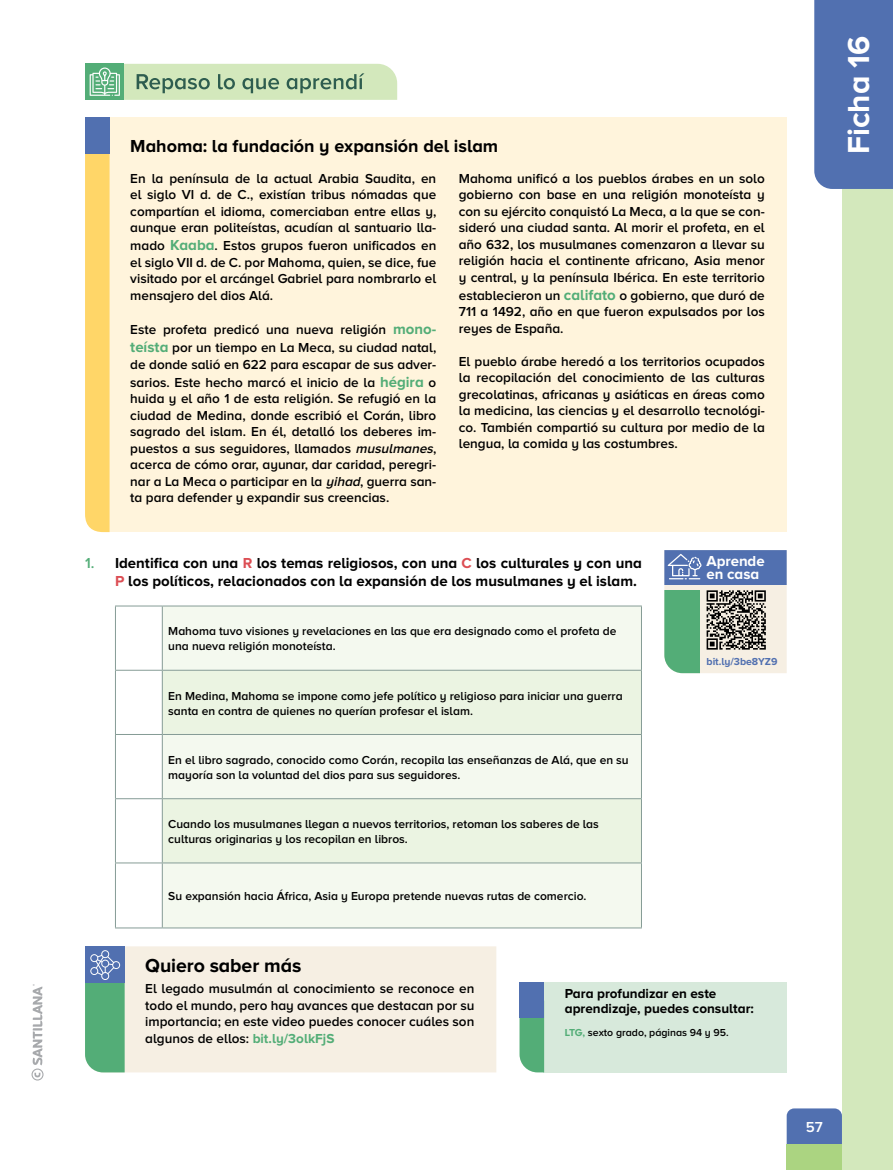
<style>
.page{position:relative;width:893px;height:1170px;background:#fff}
.page>*{position:absolute;margin:0;border:0;box-sizing:border-box;transform-origin:0 0}
.t1{font:700 31.5px "Proxima Nova A";color:#fff}
.t2{font:700 19.5px "Proxima Nova A";letter-spacing:-.005em;color:#000}
.t3{font:700 18px "Proxima Nova A";color:#000}
.t4{font:700 15px/18px "Proxima Nova A";color:#000}
.t5{font:700 15px/13.5px "Proxima Nova A";letter-spacing:-.005em;color:#fff}
.t6{font:600 15px "Proxima Nova A";color:#fff}
.t7{font:600 13.5px/16.5px "Proxima Nova A";color:#000;text-align:justify}
.t8{font:700 13.5px/15px "Proxima Nova A";color:#000}
.t9{font:600 12px/15px "Proxima Nova A";color:#000}
.t10{font:600 10.5px "Proxima Nova A";color:#000}
.t11{font:700 10.5px "Proxima Nova A";letter-spacing:-.005em;color:#5170b0}
.s1{font-weight:700;font-size:15px;color:#53ad77}
.s2{font-style:italic}
.s3{font-weight:600;color:#53ad77}
.s4{color:#dc4e54}
.s5{font-weight:700;color:#53ad77}
</style>
<div class="page">
<div style="left:842px;top:0;width:51px;height:1169px;background:#d3e8bc"></div>
<div style="left:787px;top:1108px;width:55px;height:36px;background:#5170b0"></div>
<div style="left:787px;top:1144px;width:55px;height:25px;background:#abd481"></div>
<div style="left:814px;top:0;width:79px;height:189px;background:#5170b0"></div>
<div style="left:110px;top:118px;width:677px;height:414px;background:#fff4dc"></div>
<div style="left:85px;top:154px;width:25px;height:378px;background:#ffd668"></div>
<div style="left:85px;top:118px;width:25px;height:36px;background:#5170b0"></div>
<div style="left:163px;top:606px;width:478px;height:321px;background:#f4f9ef"></div>
<svg style="left:163px;top:670px;width:478px;height:192px;fill:#ebf4e2"></svg>
<hr style="left:115px;top:605px;width:47px;height:1px;background:#869c96">
<hr style="left:115px;top:606px;width:1px;height:63px;background:#869c96">
<hr style="left:162px;top:605px;width:480px;height:1px;background:#869c96">
<hr style="left:162px;top:606px;width:1px;height:63px;background:#869c96">
<hr style="left:641px;top:606px;width:1px;height:63px;background:#869c96">
<hr style="left:115px;top:669px;width:47px;height:1px;background:#869c96">
<hr style="left:115px;top:670px;width:1px;height:64px;background:#869c96">
<hr style="left:162px;top:669px;width:480px;height:1px;background:#869c96">
<hr style="left:162px;top:670px;width:1px;height:64px;background:#869c96">
<hr style="left:641px;top:670px;width:1px;height:64px;background:#869c96">
<hr style="left:115px;top:734px;width:47px;height:1px;background:#869c96">
<hr style="left:115px;top:734px;width:1px;height:64px;background:#869c96">
<hr style="left:162px;top:734px;width:480px;height:1px;background:#869c96">
<hr style="left:162px;top:734px;width:1px;height:64px;background:#869c96">
<hr style="left:641px;top:734px;width:1px;height:64px;background:#869c96">
<hr style="left:115px;top:798px;width:47px;height:1px;background:#869c96">
<hr style="left:115px;top:799px;width:1px;height:63px;background:#869c96">
<hr style="left:162px;top:798px;width:480px;height:1px;background:#869c96">
<hr style="left:162px;top:799px;width:1px;height:63px;background:#869c96">
<hr style="left:641px;top:799px;width:1px;height:63px;background:#869c96">
<hr style="left:115px;top:862px;width:47px;height:1px;background:#869c96">
<hr style="left:115px;top:863px;width:1px;height:64px;background:#869c96">
<hr style="left:162px;top:862px;width:480px;height:1px;background:#869c96">
<hr style="left:162px;top:863px;width:1px;height:64px;background:#869c96">
<hr style="left:641px;top:863px;width:1px;height:64px;background:#869c96">
<hr style="left:115px;top:927px;width:47px;height:1px;background:#869c96">
<hr style="left:162px;top:927px;width:480px;height:1px;background:#869c96">
<svg style="left:85px;top:64px;width:312px;height:36px;background:#b6d4ac"></svg>
<div style="left:125px;top:946px;width:371px;height:126px;background:#f6efe3"></div>
<svg style="left:85px;top:946px;width:40px;height:126px;background:#5ca18d"></svg>
<div style="left:543px;top:982px;width:244px;height:90px;background:#d7e9db"></div>
<svg style="left:519px;top:1018px;width:25px;height:54px"></svg>
<div style="left:519px;top:982px;width:25px;height:36px;background:#5170b0"></div>
<svg style="left:664px;top:550px;width:123px;height:123px;background:#90a6a8"></svg>
<svg style="left:32px;top:984px;width:12px;height:96px"></svg>
<h3 class="t3" style="left:130px;top:136px;width:369px">Mahoma: la fundación y expansión del islam</h3>
<p class="t7" style="left:130px;top:169px;width:308px">En la península de la actual Arabia Saudita, en el siglo VI d. de C., existían tribus nómadas que compartían el idioma, comerciaban entre ellas y, aunque eran politeístas, acudían al santuario lla-</p>
<p class="t7" style="left:130px;top:237px;width:308px">mado <span class="s1">Kaaba</span>. Estos grupos fueron unificados en el siglo VII d. de C. por Mahoma, quien, se dice, fue visitado por el arcángel Gabriel para nombrarlo el mensajero del dios Alá.</p>
<p class="t7" style="left:130px;top:320px;width:308px;line-height:18px">Este profeta predicó una nueva religión <span class="s1">mono&shy;teísta</span> por un tiempo en La Meca, su ciudad natal,</p>
<p class="t7" style="left:130px;top:355px;width:308px;line-height:18px">de donde salió en 622 para escapar de sus adver&shy;sarios. Este hecho marcó el inicio de la <span class="s1">hégira</span> o</p>
<p class="t7" style="left:130px;top:390px;width:308px">huida y el año 1 de esta religión. Se refugió en la ciudad de Medina, donde escribió el Corán, libro sagrado del islam. En él, detalló los deberes im&shy;puestos a sus seguidores, llamados <span class="s2">musulmanes</span>, acerca de cómo orar, ayunar, dar caridad, peregri&shy;nar a La Meca o participar en la <span class="s2">yihad</span>, guerra san&shy;ta para defender y expandir sus creencias.</p>
<p class="t7" style="left:459px;top:169px;width:308px">Mahoma unificó a los pueblos árabes en un solo gobierno con base en una religión monoteísta y con su ejército conquistó La Meca, a la que se con&shy;sideró una ciudad santa. Al morir el profeta, en el año 632, los musulmanes comenzaron a llevar su religión hacia el continente africano, Asia menor y central, y la península Ibérica. En este territorio</p>
<p class="t7" style="left:459px;top:286px;width:308px">establecieron un <span class="s1">califato</span> o gobierno, que duró de 711 a 1492, año en que fueron expulsados por los reyes de España.</p>
<p class="t7" style="left:459px;top:352px;width:308px">El pueblo árabe heredó a los territorios ocupados la recopilación del conocimiento de las culturas grecolatinas, africanas y asiáticas en áreas como la medicina, las ciencias y el desarrollo tecnológi&shy;co. También compartió su cultura por medio de la lengua, la comida y las costumbres.</p>
<p class="t4" style="left:115px;top:554px;width:528px;text-indent:-30px"><span class="s3">1.</span> Identifica con una <span class="s4">R</span> los temas religiosos, con una <span class="s4">C</span> los culturales y con una<br><span class="s4">P</span> los políticos, relacionados con la expansión de los musulmanes y el islam.</p>
<p class="t9" style="left:168px;top:623px;width:450px">Mahoma tuvo visiones y revelaciones en las que era designado como el profeta de una nueva religión monoteísta.</p>
<p class="t9" style="left:168px;top:687px;width:456px">En Medina, Mahoma se impone como jefe político y religioso para iniciar una guerra santa en contra de quienes no querían profesar el islam.</p>
<p class="t9" style="left:168px;top:752px;width:462px">En el libro sagrado, conocido como Corán, recopila las enseñanzas de Alá, que en su mayoría son la voluntad del dios para sus seguidores.</p>
<p class="t9" style="left:168px;top:816px;width:432px">Cuando los musulmanes llegan a nuevos territorios, retoman los saberes de las culturas originarias y los recopilan en libros.</p>
<p class="t9" style="left:168px;top:888px;width:420px">Su expansión hacia África, Asia y Europa pretende nuevas rutas de comercio.</p>
<h2 class="t2" style="left:145px;top:954px;width:158px">Quiero saber más</h2>
<p class="t5" style="left:707px;top:554px;width:60px">Aprende en casa</p>
<p class="t11" style="left:707px;top:655px;width:72px">bit.ly/3be8YZ9</p>
<p class="t7" style="left:145px;top:979px;width:331px">El legado musulmán al conocimiento se reconoce en todo el mundo, pero hay avances que destacan por su importancia; en este video puedes conocer cuáles son algunos de ellos: <span class="s5">bit.ly/3olkFjS</span></p>
<p class="t8" style="left:565px;top:985px;width:191px">Para profundizar en este aprendizaje, puedes consultar:</p>
<p class="t10" style="left:565px;top:1026px;width:166px"><span class="s5">LTG,</span> sexto grado, páginas 94 y 95.</p>
<h1 class="t1" style="left:841px;top:154px;width:120px;rotate:-90deg">Ficha 16</h1>
<p class="t6" style="left:806px;top:1118px;width:18px">57</p>
</div>
